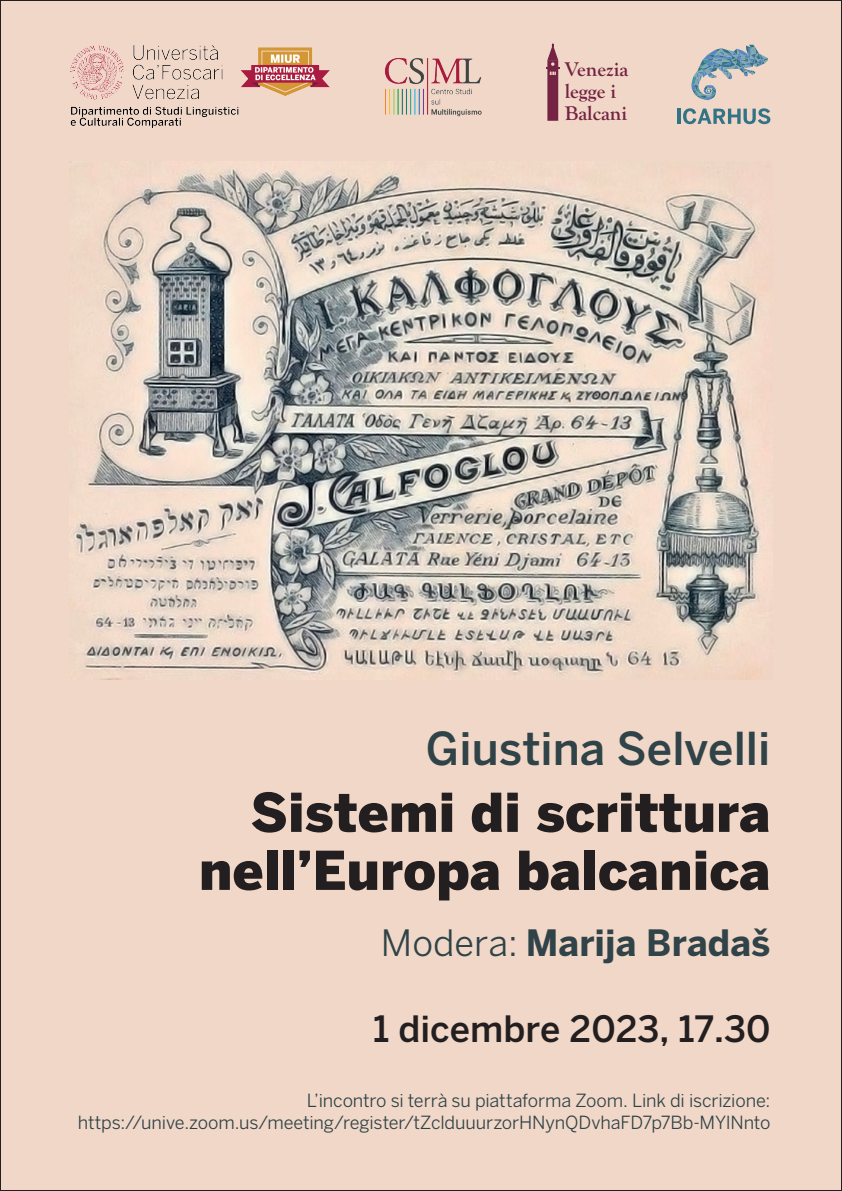
<style>
.page{position:relative;width:842px;height:1191px;background:#fff}
.page>*{position:absolute;margin:0;border:0;box-sizing:border-box;transform-origin:0 0}
.t1{font:900 53px/58px "Benton Sans";color:#231f20;text-align:right}
.t2{font:500 45px "Benton Sans";color:#2f4348}
.t3{font:700 36px "Benton Sans";color:#2f4348}
.t4{font:500 36px "Benton Sans";color:#231f20}
.t5{font:700 20.5px/22.2px "Goudy Old Style T";color:#742343}
.t6{font:18px/21.6px "Benton Sans";letter-spacing:-.01em;color:#2f4348;text-align:right}
.s1{font-weight:400}
</style>
<div class="page">
<div style="left:0;top:0;width:841px;height:1190px;background:#f1d7c7"></div>
<img style="left:70px;top:164px;width:693px;height:515px">
<svg style="left:546px;top:43px;width:13px;height:78px"></svg>
<img style="left:71px;top:45px;width:259px;height:83px">
<svg style="left:691px;top:45px;width:77px;height:55px"></svg>
<hr style="left:677px;top:109px;width:3px;height:15px;background:#327386">
<svg style="left:683px;top:108px;width:87px;height:16px"></svg>
<img style="left:385px;top:58px;width:97px;height:59px">
<p class="t5" style="left:565px;top:58px;width:65px">Venezia legge i<br>Balcani</p>
<h2 class="t2" style="left:426px;top:721px;width:346px">Giustina Selvelli</h2>
<h1 class="t1" style="left:199px;top:782px;width:573px">Sistemi di scrittura nell’Europa balcanica</h1>
<h3 class="t3" style="left:381px;top:921px;width:391px"><span class="s1">Modera:</span> Marija Bradaš</h3>
<h3 class="t4" style="left:373px;top:1007px;width:399px">1 dicembre 2023, 17.30</h3>
<p class="t6" style="left:78px;top:1089px;width:694px">L’incontro si terrà su piattaforma Zoom. Link di iscrizione: https://unive.zoom.us/meeting/register/tZclduuurzorHNynQDvhaFD7p7Bb-MYlNnto</p>
</div>
